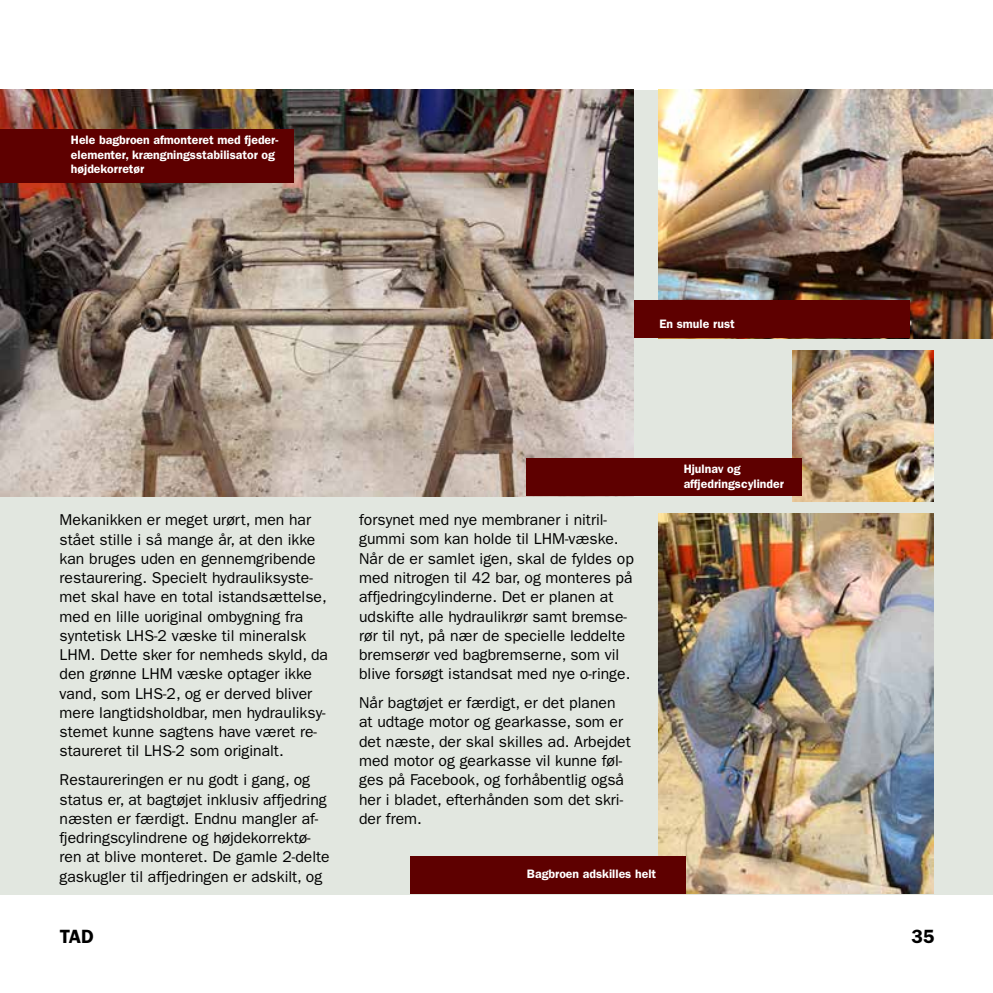
<style>
.page{position:relative;width:993px;height:993px;background:#fff}
.page>*{position:absolute;margin:0;border:0;box-sizing:border-box;transform-origin:0 0}
.t1{font:600 19.25px "Franklin Gothic";color:#000}
.t2{font:15.75px/19.2px "Franklin Gothic";color:#000}
.t3{font:600 12.25px/14.7px "Franklin Gothic";color:#fff}
</style>
<div class="page">
<div style="left:0;top:90px;width:992px;height:804px;background:#e2e7e0"></div>
<img style="left:658px;top:89px;width:334px;height:249px">
<img style="left:0;top:89px;width:633px;height:407px">
<img style="left:658px;top:513px;width:275px;height:380px">
<img style="left:792px;top:350px;width:141px;height:151px">
<div style="left:633px;top:301px;width:276px;height:37px;background:#5e0000"></div>
<div style="left:526px;top:458px;width:276px;height:37px;background:#5e0000"></div>
<div style="left:410px;top:856px;width:275px;height:37px;background:#5e0000"></div>
<div style="left:0;top:129px;width:293px;height:54px;background:#5e0000"></div>
<p class="t3" style="left:71px;top:132px;width:209px">Hele bagbroen afmonteret med fjeder&shy;elementer, krængningsstabilisator og højdekorretør</p>
<p class="t3" style="left:659px;top:316px;width:77px">En smule rust</p>
<p class="t2" style="left:60px;top:510px;width:270px">Mekanikken er meget urørt, men har stået stille i så mange år, at den ikke kan bruges uden en gennemgribende restaurering. Specielt hydrauliksyste&shy;met skal have en total istandsættelse, med en lille uoriginal ombygning fra syntetisk LHS-2 væske til mineralsk LHM. Dette sker for nemheds skyld, da den grønne LHM væske optager ikke vand, som LHS-2, og er derved bliver mere langtidsholdbar, men hydrauliksy&shy;stemet kunne sagtens have været re&shy;staureret til LHS-2 som originalt.</p>
<p class="t2" style="left:60px;top:770px;width:271px">Restaureringen er nu godt i gang, og status er, at bagtøjet inklusiv affjedring næsten er færdigt. Endnu mangler af&shy;fjedringscylindrene og højdekorrektø&shy;ren at blive monteret. De gamle 2-delte gaskugler til affjedringen er adskilt, og</p>
<p class="t2" style="left:359px;top:510px;width:276px">forsynet med nye membraner i nitril&shy;gummi som kan holde til LHM-væske.<br>Når de er samlet igen, skal de fyldes op med nitrogen til 42 bar, og monteres på affjedringcylinderne. Det er planen at udskifte alle hydraulikrør samt bremse&shy;rør til nyt, på nær de specielle leddelte bremserør ved bagbremserne, som vil blive forsøgt istandsat med nye o-ringe.</p>
<p class="t2" style="left:359px;top:693px;width:273px">Når bagtøjet er færdigt, er det planen at udtage motor og gearkasse, som er det næste, der skal skilles ad. Arbejdet med motor og gearkasse vil kunne føl&shy;ges på Facebook, og forhåbentlig også her i bladet, efterhånden som det skri&shy;der frem.</p>
<p class="t3" style="left:527px;top:865px;width:131px">Bagbroen adskilles helt</p>
<p class="t3" style="left:683px;top:461px;width:102px">Hjulnav og affjedringscylinder</p>
<p class="t1" style="left:60px;top:925px;width:36px">TAD</p>
<p class="t1" style="left:911px;top:924px;width:25px">35</p>
</div>
